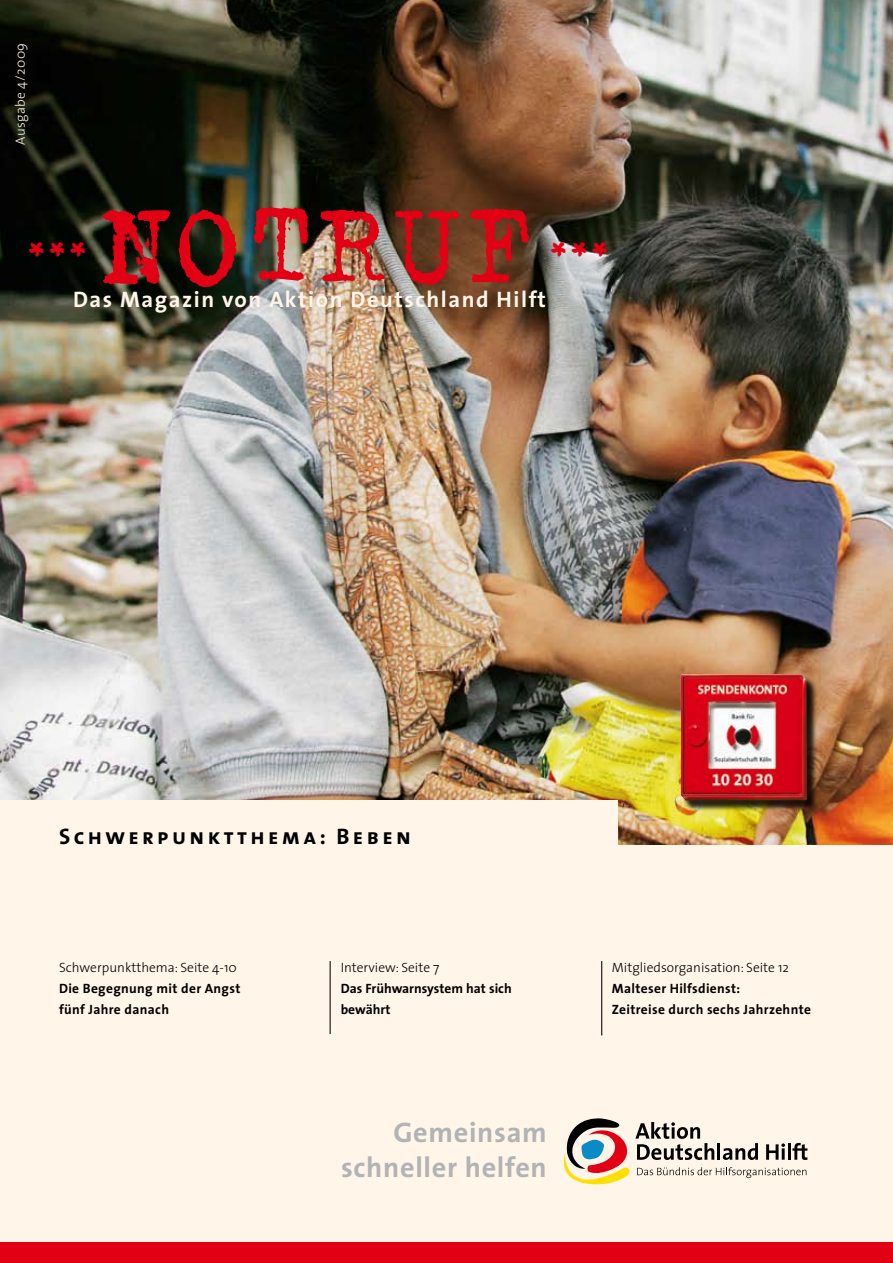
<style>
.page{position:relative;width:893px;height:1263px;background:#fff}
.page>*{position:absolute;margin:0;border:0;box-sizing:border-box;transform-origin:0 0}
.t1{font:126.6px "Trixie";letter-spacing:.025em;color:#e20015}
.t2{font:36px "Trixie";color:#e20015}
.t3{font:700 28.35px/34.8px "The Sans";letter-spacing:.025em;color:#b1b3b4;text-align:right}
.t4{font:700 22.5px "The Sans";letter-spacing:.07em;color:#fff5e8}
.t5{font:22.5px "The Sans Bold Caps";letter-spacing:.15em;color:#000}
.t6{font:700 13.5px/21.3px "The Sans";letter-spacing:.025em;color:#000}
.t7{font:700 13.5px/21.3px "The Sans";color:#000}
.t8{font:300 13.5px "The Sans";letter-spacing:.025em;color:#fff5e8}
.s1{font-weight:300}
</style>
<div class="page">
<div style="left:0;top:1242px;width:893px;height:21px;background:#e20015"></div>
<div style="left:0;top:787px;width:893px;height:455px;background:#fff5e8"></div>
<img style="left:0;top:0;width:893px;height:845px">
<div style="left:0;top:800px;width:618px;height:54px;background:#fff5e8"></div>
<svg style="left:564px;top:1118px;width:243px;height:66px"></svg>
<div style="left:683px;top:676px;width:157px;height:151px;background:#000;opacity:.85"></div>
<img style="left:680px;top:674px;width:127px;height:127px">
<hr style="left:330px;top:961px;width:1px;height:73px;background:#000">
<hr style="left:601px;top:961px;width:1px;height:74px;background:#000">
<p class="t8" style="left:9px;top:145px;width:103px;rotate:-90deg">Ausgabe 4/2009</p>
<p class="t1" style="left:100px;top:161px;width:435px">NOTRUF</p>
<p class="t2" style="left:26px;top:233px;width:63px">***</p>
<p class="t2" style="left:548px;top:233px;width:63px">***</p>
<p class="t4" style="left:73px;top:281px;width:474px">Das Magazin von Aktion Deutschland Hilft</p>
<p class="t5" style="left:59px;top:818px;width:353px">Schwerpunktthema: Beben</p>
<p class="t6" style="left:59px;top:956px;width:183px"><span class="s1">Schwerpunktthema: Seite 4-10<br></span>Die Begegnung mit der Angst fünf Jahre danach</p>
<p class="t7" style="left:341px;top:956px;width:172px"><span class="s1">Interview: Seite 7<br></span>Das Frühwarnsystem hat sich bewährt</p>
<p class="t6" style="left:612px;top:956px;width:201px"><span class="s1">Mitgliedsorganisation: Seite 12<br></span>Malteser Hilfsdienst:<br>Zeitreise durch sechs Jahrzehnte</p>
<p class="t3" style="left:341px;top:1114px;width:207px">Gemeinsam schneller helfen</p>
</div>
